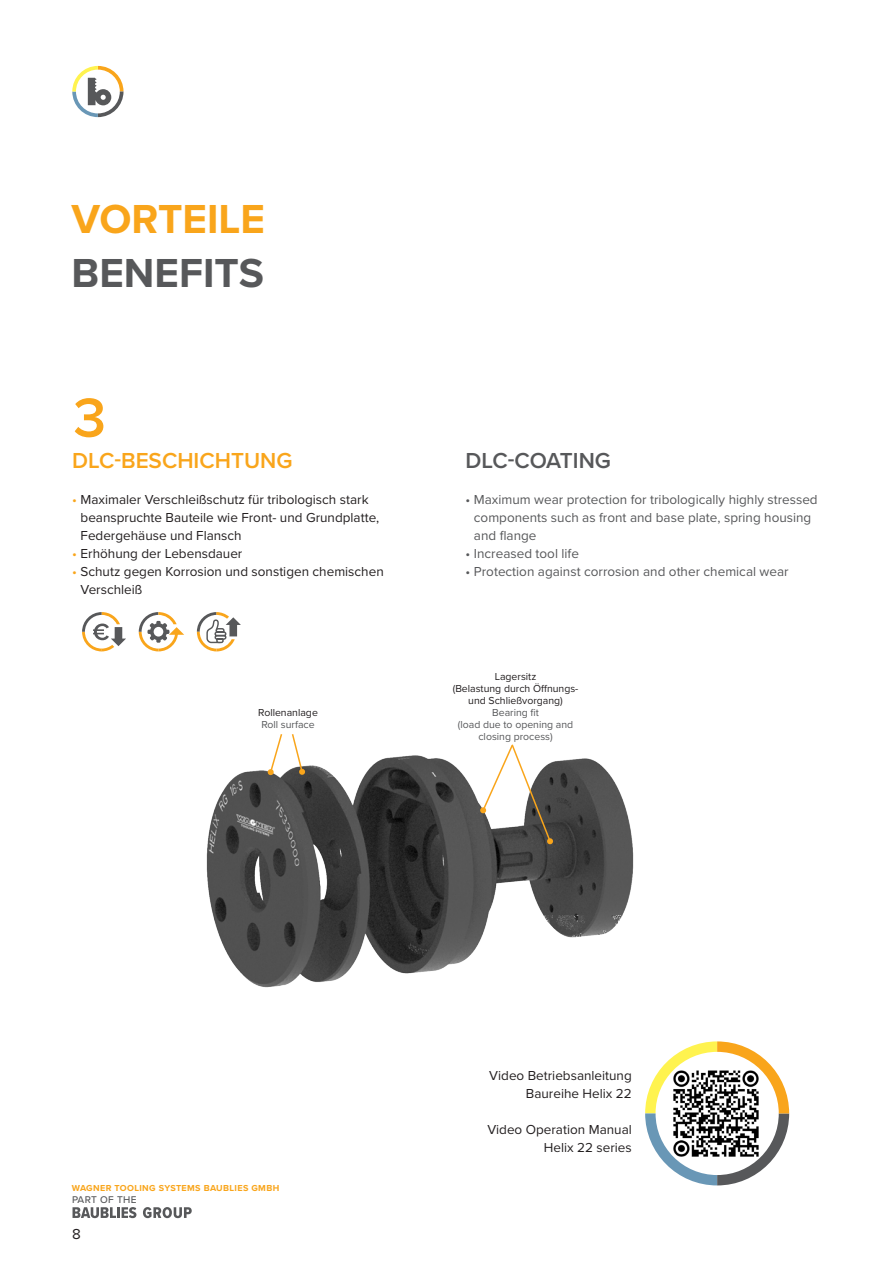
<style>
.page{position:relative;width:893px;height:1263px;background:#fff}
.page>*{position:absolute;margin:0;border:0;box-sizing:border-box;transform-origin:0 0}
.t1{font:600 57px "Proxima Nova";color:#f9a51b}
.t2{font:700 42px "Proxima Nova";color:#f9a51b}
.t3{font:700 42px "Proxima Nova";color:#57585a}
.Text_normal{font:600 22.5px "Proxima Nova";color:#f9a51b}
.Text_normal-2{font:600 22.5px "Proxima Nova";color:#57585a}
.t4{font:15px "Proxima Nova";color:#231f20}
.Text_normal-3{font:13.5px/18px "Proxima Nova";color:#231f20}
.Text_normal-4{font:13.5px/18px "Proxima Nova";color:#57585a}
.Text_normal-5{font:10.5px/12px "Proxima Nova";color:#231f20;text-align:center}
.Text_normal-6{font:10.5px/12px "Proxima Nova";color:#57585a;text-align:center}
.t5{font:500 10.2px "Proxima Nova";letter-spacing:.03em;color:#57585a}
.t6{font:700 9px "Proxima Nova";letter-spacing:.04em;color:#f9a51b}
.s1{color:#f9a51b}
</style>
<div class="page">
<svg style="left:72px;top:66px;width:51px;height:51px"></svg>
<svg style="left:73px;top:1207px;width:63px;height:11px"></svg>
<svg style="left:143px;top:1207px;width:49px;height:11px"></svg>
<img style="left:206px;top:755px;width:428px;height:233px">
<svg style="left:267px;top:734px;width:16px;height:41px"></svg>
<svg style="left:291px;top:734px;width:14px;height:41px"></svg>
<svg style="left:480px;top:744px;width:73px;height:101px"></svg>
<svg style="left:645px;top:1041px;width:144px;height:144px"></svg>
<svg style="left:82px;top:612px;width:44px;height:39px"></svg>
<svg style="left:197px;top:612px;width:44px;height:40px"></svg>
<div style="left:214px;top:631px;width:12px;height:5px;border:1px solid #57585a;border-radius:2px"></div>
<div style="left:216px;top:628px;width:9px;height:5px;border:1px solid #57585a;border-radius:2px"></div>
<div style="left:215px;top:635px;width:11px;height:5px;border:1px solid #57585a;border-radius:2px"></div>
<div style="left:216px;top:638px;width:8px;height:5px;border:1px solid #57585a;border-radius:2px"></div>
<svg style="left:139px;top:612px;width:45px;height:39px"></svg>
<p class="t2" style="left:72px;top:187px;width:195px">VORTEILE</p>
<p class="t3" style="left:72px;top:241px;width:194px">BENEFITS</p>
<p class="t1" style="left:73px;top:375px;width:34px">3</p>
<p class="Text_normal" style="left:72px;top:444px;width:222px">DLC-BESCHICHTUNG</p>
<p class="Text_normal-3" style="left:81px;top:490px;width:300px;text-indent:-8px"><span class="s1">•</span> Maximaler Verschleißschutz für tribologisch stark beanspruchte Bauteile wie Front- und Grundplatte,<br>Federgehäuse und Flansch</p>
<p class="Text_normal-3" style="left:72px;top:544px;width:172px"><span class="s1">•</span> Erhöhung der Lebensdauer</p>
<p class="Text_normal-3" style="left:81px;top:562px;width:305px;text-indent:-8px"><span class="s1">•</span> Schutz gegen Korrosion und sonstigen chemischen<br>Verschleiß</p>
<p class="Text_normal-5" style="left:258px;top:706px;width:61px">Rollenanlage</p>
<p class="Text_normal-6" style="left:261px;top:718px;width:55px">Roll surface</p>
<p class="Text_normal-2" style="left:466px;top:444px;width:147px">DLC-COATING</p>
<p class="Text_normal-4" style="left:474px;top:490px;width:345px;text-indent:-8px">• Maximum wear protection for tribologically highly stressed components such as front and base plate, spring housing and flange</p>
<p class="Text_normal-4" style="left:466px;top:544px;width:115px">• Increased tool life</p>
<p class="Text_normal-4" style="left:466px;top:562px;width:325px">• Protection against corrosion and other chemical wear</p>
<p class="Text_normal-5" style="left:453px;top:670px;width:127px">Lagersitz<br>(Belastung durch Öffnungs&shy;und Schließvorgang)</p>
<p class="Text_normal-6" style="left:458px;top:706px;width:117px">Bearing fit<br>(load due to opening and closing process)</p>
<p class="t6" style="left:72px;top:1182px;width:209px">WAGNER TOOLING SYSTEMS BAUBLIES GMBH</p>
<p class="t5" style="left:72px;top:1192px;width:66px">PART OF THE</p>
<p class="t4" style="left:72px;top:1222px;width:10px">8</p>
<p class="Text_normal-3" style="left:489px;top:1066px;width:144px">Video Betriebsanleitung</p>
<p class="Text_normal-3" style="left:526px;top:1084px;width:107px">Baureihe Helix 22</p>
<p class="Text_normal-3" style="left:487px;top:1120px;width:146px;text-align:right">Video Operation Manual<br>Helix 22 series</p>
</div>
